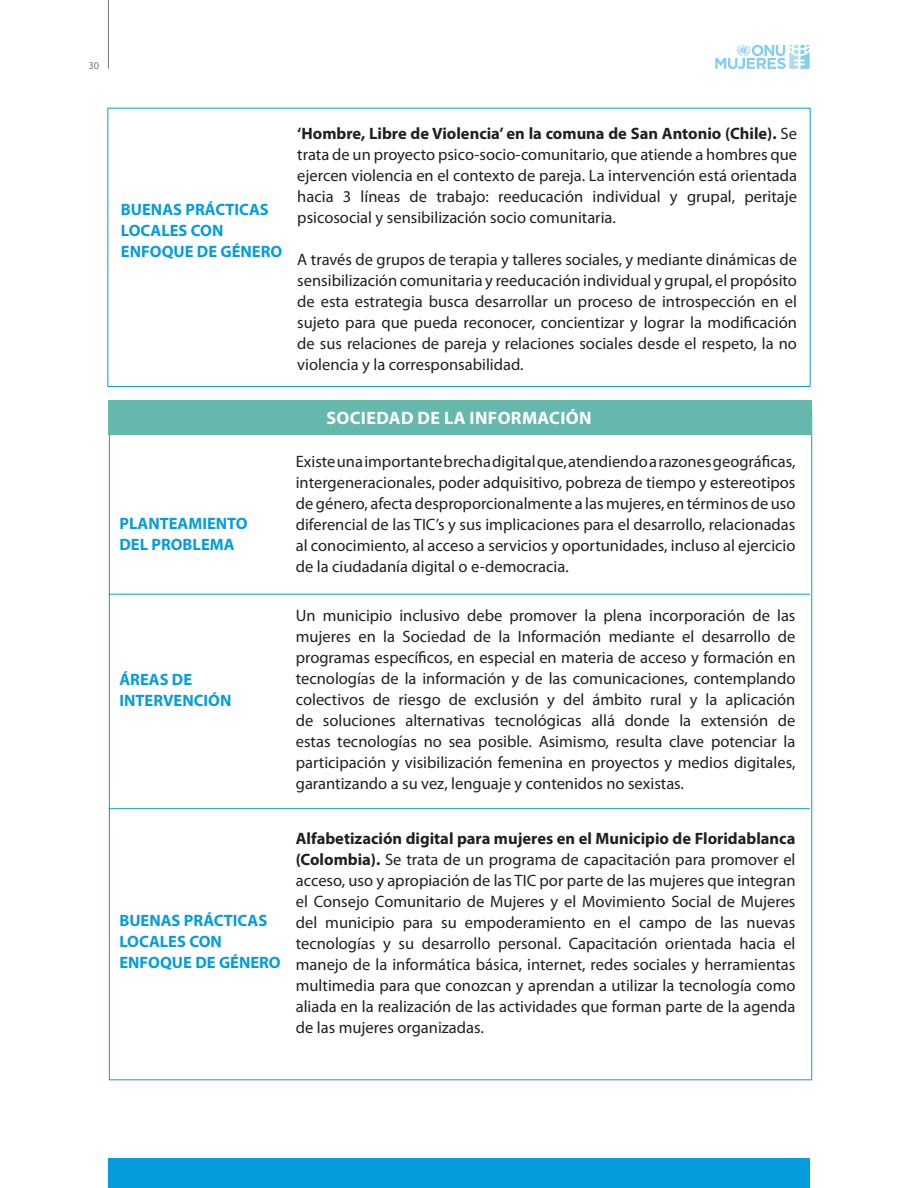
<style>
.page{position:relative;width:918px;height:1188px;background:#fff}
.page>*{position:absolute;margin:0;border:0;box-sizing:border-box;transform-origin:0 0}
.t1{font:700 18px "Myriad Pro";letter-spacing:.02em;color:#fff}
.t2{font:16.5px/21px "Myriad Pro";color:#231f20;text-align:justify}
.t3{font:700 16.5px/21px "Myriad Pro";color:#069ddc}
.t4{font:10.5px "Myriad Pro";color:#76787b}
.s1{font-weight:700}
</style>
<div class="page">
<div style="left:108px;top:1158px;width:702px;height:30px;background:#069ddc"></div>
<hr style="left:108px;top:0;width:1px;height:69px;background:#76787b">
<svg style="left:715px;top:45px;width:95px;height:24px"></svg>
<hr style="left:109px;top:594px;width:701px;height:1px;background:#069ddc">
<hr style="left:109px;top:808px;width:701px;height:1px;background:#069ddc">
<div style="left:109px;top:401px;width:703px;height:34px;background:#64b8ac"></div>
<p class="t4" style="left:89px;top:59px;width:12px">30</p>
<p class="t3" style="left:121px;top:199px;width:163px">BUENAS PRÁCTICAS<br>LOCALES CON<br>ENFOQUE DE GÉNERO</p>
<p class="t2" style="left:297px;top:122px;width:501px"><span class="s1">‘Hombre, Libre de Violencia’ en la comuna de San Antonio (Chile).</span> Se trata de un proyecto psico-socio-comunitario, que atiende a hombres que ejercen violencia en el contexto de pareja. La intervención está orientada hacia 3 líneas de trabajo: reeducación individual y grupal, peritaje psicosocial y sensibilización socio comunitaria.</p>
<p class="t2" style="left:297px;top:248px;width:501px">A través de grupos de terapia y talleres sociales, y mediante dinámicas de sensibilización comunitaria y reeducación individual y grupal, el propósito de esta estrategia busca desarrollar un proceso de introspección en el sujeto para que pueda reconocer, concientizar y lograr la modificación de sus relaciones de pareja y relaciones sociales desde el respeto, la no violencia y la corresponsabilidad.</p>
<p class="t3" style="left:119px;top:513px;width:130px">PLANTEAMIENTO<br>DEL PROBLEMA</p>
<p class="t3" style="left:119px;top:668px;width:114px">ÁREAS DE<br>INTERVENCIÓN</p>
<p class="t3" style="left:119px;top:910px;width:163px">BUENAS PRÁCTICAS<br>LOCALES CON<br>ENFOQUE DE GÉNERO</p>
<p class="t1" style="left:326px;top:406px;width:267px">SOCIEDAD DE LA INFORMACIÓN</p>
<p class="t2" style="left:296px;top:451px;width:501px">Existe una importante brecha digital que, atendiendo a razones geográficas, intergeneracionales, poder adquisitivo, pobreza de tiempo y estereotipos de género, afecta desproporcionalmente a las mujeres, en términos de uso diferencial de las TIC’s y sus implicaciones para el desarrollo, relacionadas al conocimiento, al acceso a servicios y oportunidades, incluso al ejercicio de la ciudadanía digital o e-democracia.</p>
<p class="t2" style="left:296px;top:605px;width:501px">Un municipio inclusivo debe promover la plena incorporación de las mujeres en la Sociedad de la Información mediante el desarrollo de programas específicos, en especial en materia de acceso y formación en tecnologías de la información y de las comunicaciones, contemplando colectivos de riesgo de exclusión y del ámbito rural y la aplicación de soluciones alternativas tecnológicas allá donde la extensión de estas tecnologías no sea posible. Asimismo, resulta clave potenciar la participación y visibilización femenina en proyectos y medios digitales, garantizando a su vez, lenguaje y contenidos no sexistas.</p>
<p class="t2" style="left:296px;top:828px;width:501px"><span class="s1">Alfabetización digital para mujeres en el Municipio de Floridablanca (Colombia).</span> Se trata de un programa de capacitación para promover el acceso, uso y apropiación de las TIC por parte de las mujeres que integran el Consejo Comunitario de Mujeres y el Movimiento Social de Mujeres del municipio para su empoderamiento en el campo de las nuevas tecnologías y su desarrollo personal. Capacitación orientada hacia el manejo de la informática básica, internet, redes sociales y herramientas multimedia para que conozcan y aprendan a utilizar la tecnología como aliada en la realización de las actividades que forman parte de la agenda de las mujeres organizadas.</p>
</div>
